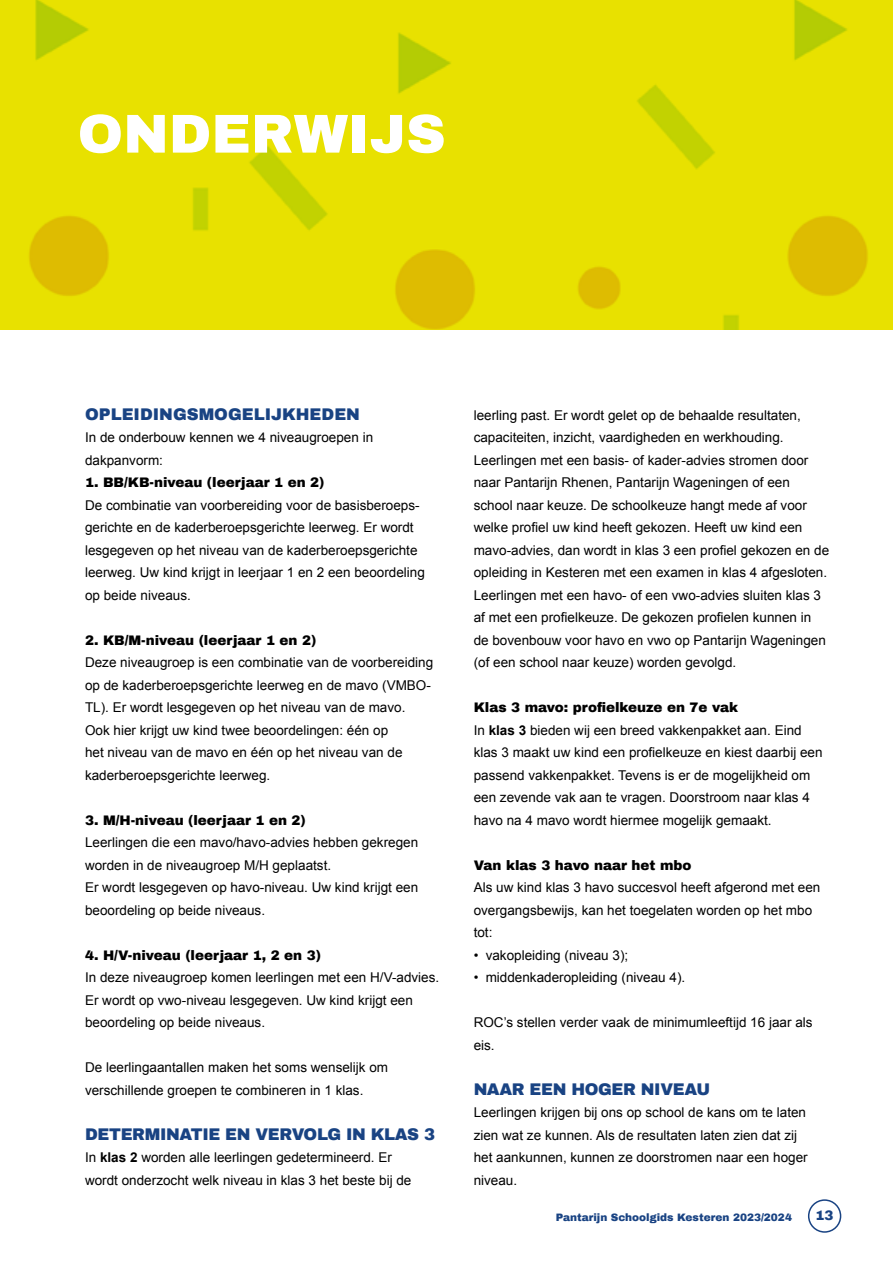
<style>
.page{position:relative;width:893px;height:1263px;background:#fff}
.page>*{position:absolute;margin:0;border:0;box-sizing:border-box;transform-origin:0 0}
.koppen{font:900 54.75px "Archivo";color:#fff}
.subkoppen{font:900 16.5px "Archivo";letter-spacing:-.02em;color:#194383}
.subkoppen-2{font:900 16.5px "Archivo";color:#194383}
.platte_tekst{font:13.5px/22.5px "Arial";color:#000}
.subsubsub{font:900 13.5px "Archivo";color:#000}
.t1{font:900 13.5px "Archivo";color:#194383}
.t2{font:900 10.5px "Archivo";color:#194383}
.s1{font-weight:700}
</style>
<div class="page">
<div style="left:808px;top:1199px;width:33px;height:34px;border:2px solid #194383;border-radius:50%"></div>
<img style="left:0;top:0;width:893px;height:330px">
<p class="koppen" style="left:78px;top:100px;width:370px">ONDERWIJS</p>
<p class="subkoppen-2" style="left:85px;top:404px;width:276px">OPLEIDINGSMOGELIJKHEDEN</p>
<p class="platte_tekst" style="left:85px;top:426px;width:290px">In de onderbouw kennen we 4 niveaugroepen in dakpanvorm:</p>
<p class="subsubsub" style="left:85px;top:474px;width:241px">1. BB/KB-niveau (leerjaar 1 en 2)</p>
<p class="platte_tekst" style="left:85px;top:494px;width:341px">De combinatie van voorbereiding voor de basisberoeps&shy;gerichte en de kaderberoepsgerichte leerweg. Er wordt lesgegeven op het niveau van de kaderberoepsgerichte leerweg. Uw kind krijgt in leerjaar 1 en 2 een beoordeling op beide niveaus.</p>
<p class="subsubsub" style="left:85px;top:632px;width:233px">2. KB/M-niveau (leerjaar 1 en 2)</p>
<p class="platte_tekst" style="left:85px;top:651px;width:350px">Deze niveaugroep is een combinatie van de voorbereiding op de kaderberoepsgerichte leerweg en de mavo (VMBO-<br>TL). Er wordt lesgegeven op het niveau van de mavo.</p>
<p class="platte_tekst" style="left:85px;top:719px;width:319px">Ook hier krijgt uw kind twee beoordelingen: één op het niveau van de mavo en één op het niveau van de kaderberoepsgerichte leerweg.</p>
<p class="subsubsub" style="left:85px;top:812px;width:222px">3. M/H-niveau (leerjaar 1 en 2)</p>
<p class="platte_tekst" style="left:85px;top:831px;width:335px">Leerlingen die een mavo/havo-advies hebben gekregen worden in de niveaugroep M/H geplaatst.</p>
<p class="platte_tekst" style="left:85px;top:876px;width:335px">Er wordt lesgegeven op havo-niveau. Uw kind krijgt een beoordeling op beide niveaus.</p>
<p class="subsubsub" style="left:85px;top:947px;width:237px">4. H/V-niveau (leerjaar 1, 2 en 3)</p>
<p class="platte_tekst" style="left:85px;top:966px;width:356px">In deze niveaugroep komen leerlingen met een H/V-advies.<br>Er wordt op vwo-niveau lesgegeven. Uw kind krijgt een beoordeling op beide niveaus.</p>
<p class="platte_tekst" style="left:85px;top:1056px;width:305px">De leerlingaantallen maken het soms wenselijk om verschillende groepen te combineren in 1 klas.</p>
<p class="subkoppen" style="left:85px;top:1124px;width:351px">DETERMINATIE EN VERVOLG IN KLAS 3</p>
<p class="platte_tekst" style="left:85px;top:1146px;width:328px">In <span class="s1">klas 2</span> worden alle leerlingen gedetermineerd. Er wordt onderzocht welk niveau in klas 3 het beste bij de</p>
<p class="platte_tekst" style="left:474px;top:404px;width:329px">leerling past. Er wordt gelet op de behaalde resultaten, capaciteiten, inzicht, vaardigheden en werkhouding.</p>
<p class="platte_tekst" style="left:474px;top:449px;width:357px">Leerlingen met een basis- of kader-advies stromen door naar Pantarijn Rhenen, Pantarijn Wageningen of een school naar keuze. De schoolkeuze hangt mede af voor welke profiel uw kind heeft gekozen. Heeft uw kind een mavo-advies, dan wordt in klas 3 een profiel gekozen en de opleiding in Kesteren met een examen in klas 4 afgesloten.<br>Leerlingen met een havo- of een vwo-advies sluiten klas 3 af met een profielkeuze. De gekozen profielen kunnen in de bovenbouw voor havo en vwo op Pantarijn Wageningen (of een school naar keuze) worden gevolgd.</p>
<p class="subsubsub" style="left:474px;top:699px;width:266px">Klas 3 mavo: profielkeuze en 7e vak</p>
<p class="platte_tekst" style="left:474px;top:719px;width:350px">In <span class="s1">klas 3</span> bieden wij een breed vakkenpakket aan. Eind klas 3 maakt uw kind een profielkeuze en kiest daarbij een passend vakkenpakket. Tevens is er de mogelijkheid om een zevende vak aan te vragen. Doorstroom naar klas 4 havo na 4 mavo wordt hiermee mogelijk gemaakt.</p>
<p class="subsubsub" style="left:474px;top:857px;width:219px">Van klas 3 havo naar het mbo</p>
<p class="platte_tekst" style="left:474px;top:876px;width:348px">Als uw kind klas 3 havo succesvol heeft afgerond met een overgangsbewijs, kan het toegelaten worden op het mbo tot:</p>
<p class="platte_tekst" style="left:474px;top:944px;width:156px">• vakopleiding (niveau 3);</p>
<p class="platte_tekst" style="left:474px;top:966px;width:213px">• middenkaderopleiding (niveau 4).</p>
<p class="platte_tekst" style="left:474px;top:1011px;width:340px">ROC’s stellen verder vaak de minimumleeftijd 16 jaar als eis.</p>
<p class="subkoppen" style="left:474px;top:1079px;width:238px">NAAR EEN HOGER NIVEAU</p>
<p class="platte_tekst" style="left:474px;top:1101px;width:335px">Leerlingen krijgen bij ons op school de kans om te laten zien wat ze kunnen. Als de resultaten laten zien dat zij het aankunnen, kunnen ze doorstromen naar een hoger niveau.</p>
<p class="t2" style="left:556px;top:1210px;width:238px">Pantarijn Schoolgids Kesteren 2023/2024</p>
<p class="t1" style="left:815px;top:1207px;width:20px">13</p>
</div>
